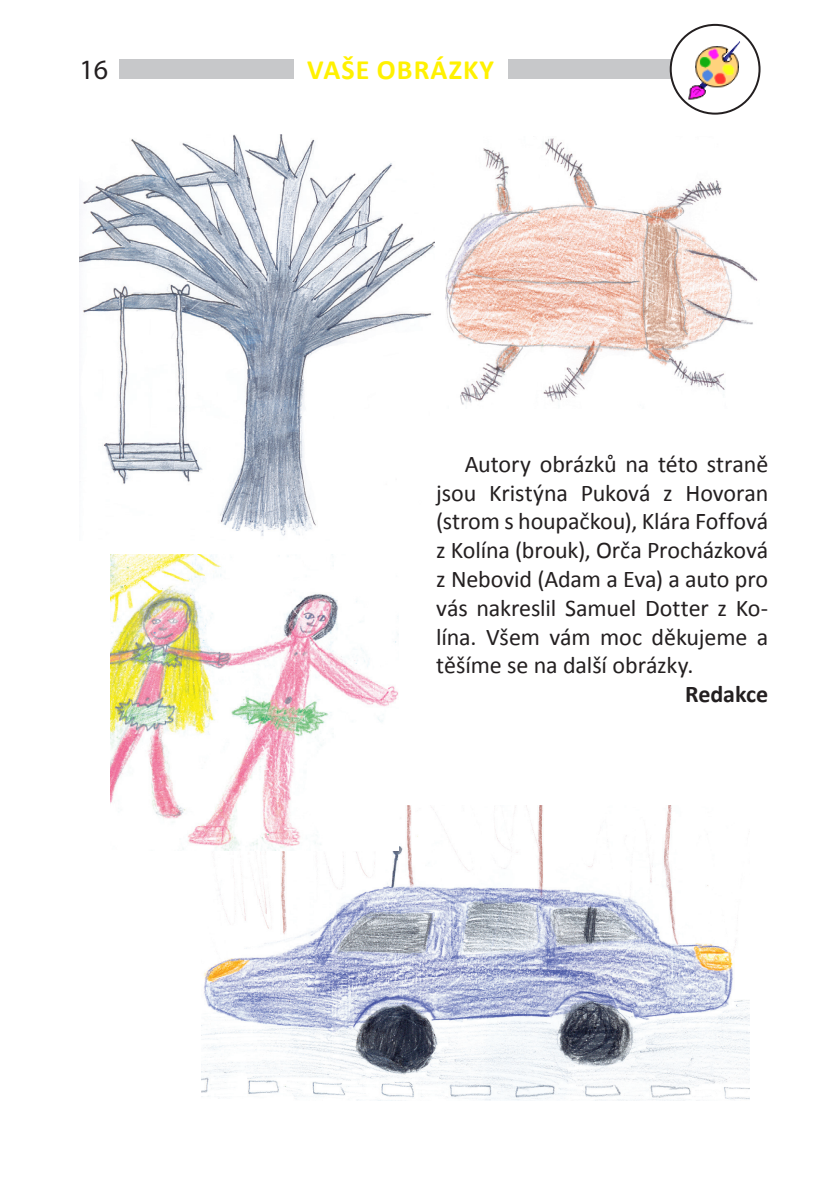
<style>
.page{position:relative;width:840px;height:1191px;background:#fff}
.page>*{position:absolute;margin:0;border:0;box-sizing:border-box;transform-origin:0 0}
.t1{font:700 28px "Calibri";letter-spacing:.04em;color:#fff101}
.t2{font:28px "Myriad Pro";color:#231f20}
.t3{font:24px/28.8px "Calibri";letter-spacing:-.005em;color:#231f20;text-align:justify}
.t4{font:700 24px "Calibri";letter-spacing:-.005em;color:#231f20}
</style>
<div class="page">
<div style="left:119px;top:59px;width:567px;height:20px;background:#c7c8ca"></div>
<div style="left:670px;top:25px;width:89px;height:89px;background:#fff;border-radius:50%"></div>
<div style="left:669px;top:24px;width:91px;height:91px;border:2px solid #231f20;border-radius:50%"></div>
<div style="left:293px;top:44px;width:214px;height:49px;background:#fff"></div>
<img style="left:688px;top:41px;width:52px;height:59px">
<img style="left:79px;top:135px;width:355px;height:401px">
<img style="left:445px;top:138px;width:313px;height:267px">
<img style="left:201px;top:805px;width:547px;height:295px">
<img style="left:111px;top:554px;width:287px;height:296px">
<p class="t2" style="left:79px;top:53px;width:30px">16</p>
<p class="t1" style="left:307px;top:52px;width:88px">VAŠE OBR</p>
<p class="t1" style="left:430px;top:52px;width:34px">ÁZKY</p>
<p class="t3" style="left:436px;top:449px;width:333px;text-indent:28px">Autory obrázků na této straně jsou Kristýna Puková z Hovoran (strom s houpačkou), Klára Foffová z Kolína (brouk), Orča Procházková z Nebovid (Adam a Eva) a auto pro vás nakreslil Samuel Dotter z Ko&shy;lína. Všem vám moc děkujeme a těšíme se na další obrázky.</p>
<p class="t4" style="left:684px;top:679px;width:85px">REDAKCE</p>
</div>
